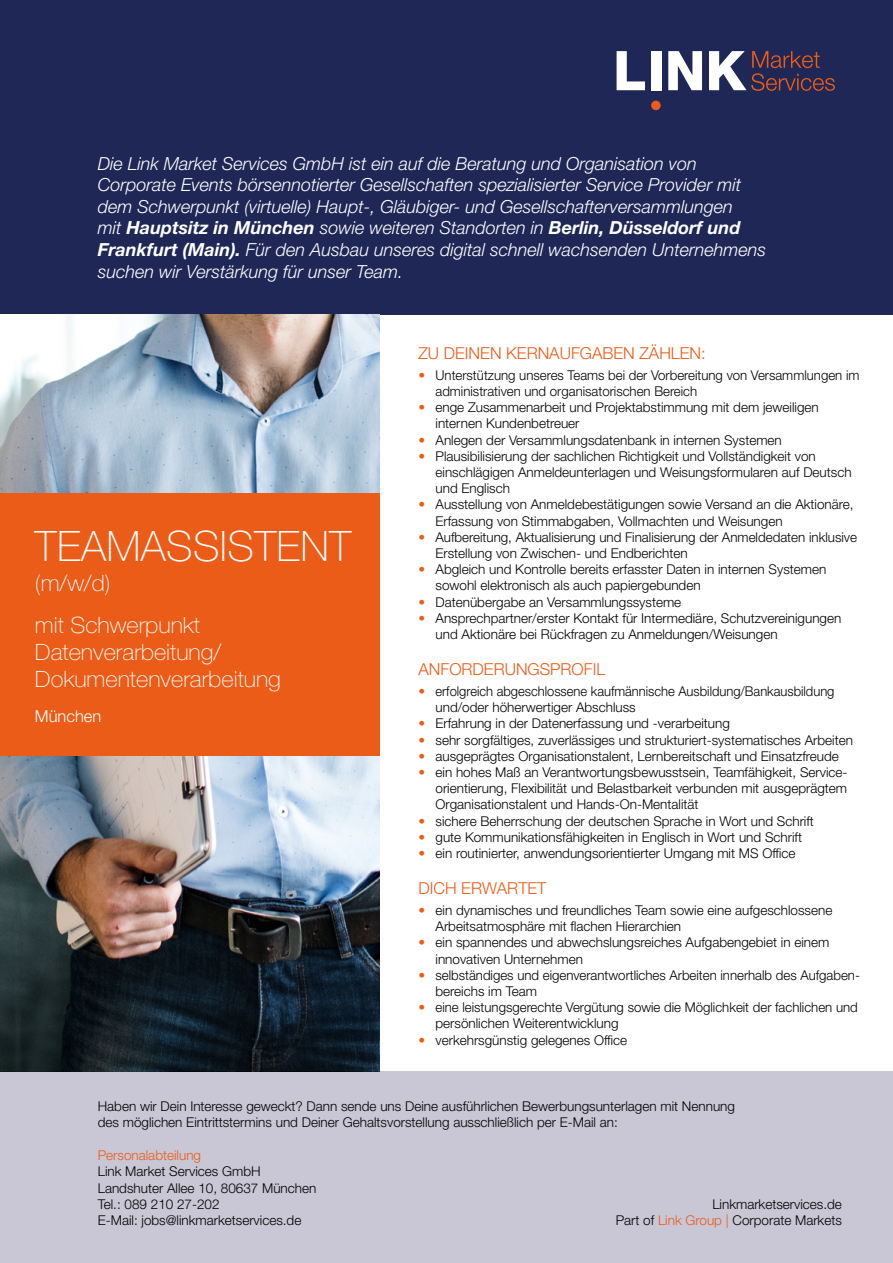
<style>
.page{position:relative;width:893px;height:1263px;background:#fff}
.page>*{position:absolute;margin:0;border:0;box-sizing:border-box;transform-origin:0 0}
.t1{font:100 42px "Helvetica Neue LT Std";letter-spacing:.01em;color:#fff}
.t2{font:100 22.5px/42px "Helvetica Neue LT Std";color:#fff;scale:1.05 1}
.t3{font:italic 300 18px/21.6px "Helvetica Neue LT Std";color:#fff}
.t4{font:300 16.5px "Helvetica Neue LT Std";color:#eb5c18}
.t5{font:300 16.5px "Helvetica Neue LT Std";color:#fff}
.t6{font:300 13.5px/16.2px "Helvetica Neue LT Std";color:#000}
.t7{font:300 13.5px/16.2px "Helvetica Neue LT Std";color:#000;scale:.96 1}
.t8{font:300 13.5px "Helvetica Neue LT Std";color:#eb5c18}
.s1{font-weight:700}
.s2{color:#eb5c18}
</style>
<div class="page">
<div style="left:0;top:1071px;width:893px;height:192px;background:#c9c6d5"></div>
<div style="left:0;top:0;width:893px;height:315px;background:#1e2756"></div>
<svg style="left:617px;top:51px;width:28px;height:39px"></svg>
<div style="left:651px;top:51px;width:10px;height:39px;background:#fff"></div>
<svg style="left:668px;top:51px;width:34px;height:39px"></svg>
<div style="left:651px;top:101px;width:10px;height:9px;background:#eb5c18;border-radius:50%"></div>
<svg style="left:709px;top:51px;width:126px;height:40px"></svg>
<img style="left:0;top:315px;width:380px;height:756px">
<div style="left:0;top:493px;width:380px;height:263px;background:#eb5c18"></div>
<p class="t3" style="left:98px;top:152px;width:670px">Die Link Market Services GmbH ist ein auf die Beratung und Organisation von Corporate Events börsennotierter Gesellschaften spezialisierter Service Provider mit dem Schwerpunkt (virtuelle) Haupt-, Gläubiger- und Gesellschafterversammlungen<br>mit <span class="s1">Hauptsitz in München</span> sowie weiteren Standorten in <span class="s1">Berlin, Düsseldorf und Frankfurt (Main).</span> Für den Ausbau unseres digital schnell wachsenden Unternehmens suchen wir Verstärkung für unser Team.</p>
<h1 class="t1" style="left:35px;top:522px;width:318px">TEAMASSISTENT</h1>
<h2 class="t2" style="left:35px;top:562px;width:159px">(m/w/d)<br>mit Schwerpunkt</h2>
<h2 class="t2" style="left:35px;top:638px;width:236px;line-height:27px">Datenverarbeitung/<br>Dokumentenverarbeitung</h2>
<p class="t5" style="left:35px;top:705px;width:68px">München</p>
<p class="t4" style="left:418px;top:343px;width:289px">ZU DEINEN KERNAUFGABEN ZÄHLEN:</p>
<p class="t6" style="left:435px;top:366px;width:425px;text-indent:-17px"><span class="s2">•</span> Unterstützung unseres Teams bei der Vorbereitung von Versammlungen im administrativen und organisatorischen Bereich</p>
<p class="t6" style="left:435px;top:399px;width:385px;text-indent:-17px"><span class="s2">•</span> enge Zusammenarbeit und Projektabstimmung mit dem jeweiligen internen Kundenbetreuer</p>
<p class="t6" style="left:418px;top:431px;width:365px"><span class="s2">•</span> Anlegen der Versammlungsdatenbank in internen Systemen</p>
<p class="t6" style="left:435px;top:447px;width:418px;text-indent:-17px"><span class="s2">•</span> Plausibilisierung der sachlichen Richtigkeit und Vollständigkeit von einschlägigen Anmeldeunterlagen und Weisungsformularen auf Deutsch und Englisch</p>
<p class="t6" style="left:435px;top:496px;width:420px;text-indent:-17px"><span class="s2">•</span> Ausstellung von Anmeldebestätigungen sowie Versand an die Aktionäre,<br>Erfassung von Stimmabgaben, Vollmachten und Weisungen</p>
<p class="t6" style="left:435px;top:528px;width:423px;text-indent:-17px"><span class="s2">•</span> Aufbereitung, Aktualisierung und Finalisierung der Anmeldedaten inklusive<br>Erstellung von Zwischen- und Endberichten</p>
<p class="t6" style="left:435px;top:561px;width:392px;text-indent:-17px"><span class="s2">•</span> Abgleich und Kontrolle bereits erfasster Daten in internen Systemen sowohl elektronisch als auch papiergebunden</p>
<p class="t6" style="left:418px;top:593px;width:264px"><span class="s2">•</span> Datenübergabe an Versammlungssysteme</p>
<p class="t6" style="left:435px;top:609px;width:407px;text-indent:-17px"><span class="s2">•</span> Ansprechpartner/erster Kontakt für Intermediäre, Schutzvereinigungen und Aktionäre bei Rückfragen zu Anmeldungen/Weisungen</p>
<p class="t4" style="left:418px;top:659px;width:188px">ANFORDERUNGSPROFIL</p>
<p class="t7" style="left:435px;top:683px;width:417px;text-indent:-17px"><span class="s2">•</span> erfolgreich abgeschlossene kaufmännische Ausbildung/Bankausbildung und/oder höherwertiger Abschluss</p>
<p class="t6" style="left:418px;top:715px;width:313px"><span class="s2">•</span> Erfahrung in der Datenerfassung und -verarbeitung</p>
<p class="t6" style="left:418px;top:731px;width:436px"><span class="s2">•</span> sehr sorgfältiges, zuverlässiges und strukturiert-systematisches Arbeiten</p>
<p class="t6" style="left:418px;top:747px;width:422px"><span class="s2">•</span> ausgeprägtes Organisationstalent, Lernbereitschaft und Einsatzfreude</p>
<p class="t6" style="left:435px;top:764px;width:413px;text-align:justify;text-indent:-17px"><span class="s2">•</span> ein hohes Maß an Verantwortungsbewusstsein, Teamfähigkeit, Service&shy;orientierung, Flexibilität und Belastbarkeit verbunden mit ausgeprägtem Organisationstalent und Hands-On-Mentalität</p>
<p class="t6" style="left:418px;top:812px;width:397px"><span class="s2">•</span> sichere Beherrschung der deutschen Sprache in Wort und Schrift</p>
<p class="t6" style="left:418px;top:828px;width:385px"><span class="s2">•</span> gute Kommunikationsfähigkeiten in Englisch in Wort und Schrift</p>
<p class="t6" style="left:418px;top:845px;width:379px"><span class="s2">•</span> ein routinierter, anwendungsorientierter Umgang mit MS Office</p>
<p class="t4" style="left:418px;top:878px;width:129px">DICH ERWARTET</p>
<p class="t6" style="left:435px;top:902px;width:398px;text-indent:-17px"><span class="s2">•</span> ein dynamisches und freundliches Team sowie eine aufgeschlossene<br>Arbeitsatmosphäre mit flachen Hierarchien</p>
<p class="t6" style="left:435px;top:934px;width:395px;text-indent:-17px"><span class="s2">•</span> ein spannendes und abwechslungsreiches Aufgabengebiet in einem innovativen Unternehmen</p>
<p class="t6" style="left:435px;top:966px;width:424px;text-indent:-17px"><span class="s2">•</span> selbständiges und eigenverantwortliches Arbeiten innerhalb des Aufgaben&shy;bereichs im Team</p>
<p class="t6" style="left:435px;top:999px;width:424px;text-indent:-17px"><span class="s2">•</span> eine leistungsgerechte Vergütung sowie die Möglichkeit der fachlichen und persönlichen Weiterentwicklung</p>
<p class="t6" style="left:418px;top:1031px;width:210px"><span class="s2">•</span> verkehrsgünstig gelegenes Office</p>
<p class="t6" style="left:98px;top:1098px;width:639px">Haben wir Dein Interesse geweckt? Dann sende uns Deine ausführlichen Bewerbungsunterlagen mit Nennung des möglichen Eintrittstermins und Deiner Gehaltsvorstellung ausschließlich per E-Mail an:</p>
<p class="t8" style="left:98px;top:1147px;width:105px">Personalabteilung</p>
<p class="t6" style="left:98px;top:1163px;width:220px">Link Market Services GmbH<br>Landshuter Allee 10, 80637 München<br>Tel.: 089 210 27-202</p>
<p class="t6" style="left:712px;top:1196px;width:131px">Linkmarketservices.de</p>
<p class="t6" style="left:98px;top:1212px;width:205px">E-Mail: jobs@linkmarketservices.de</p>
<p class="t6" style="left:616px;top:1212px;width:228px">Part of <span class="s2">Link Group |</span> Corporate Markets</p>
</div>
